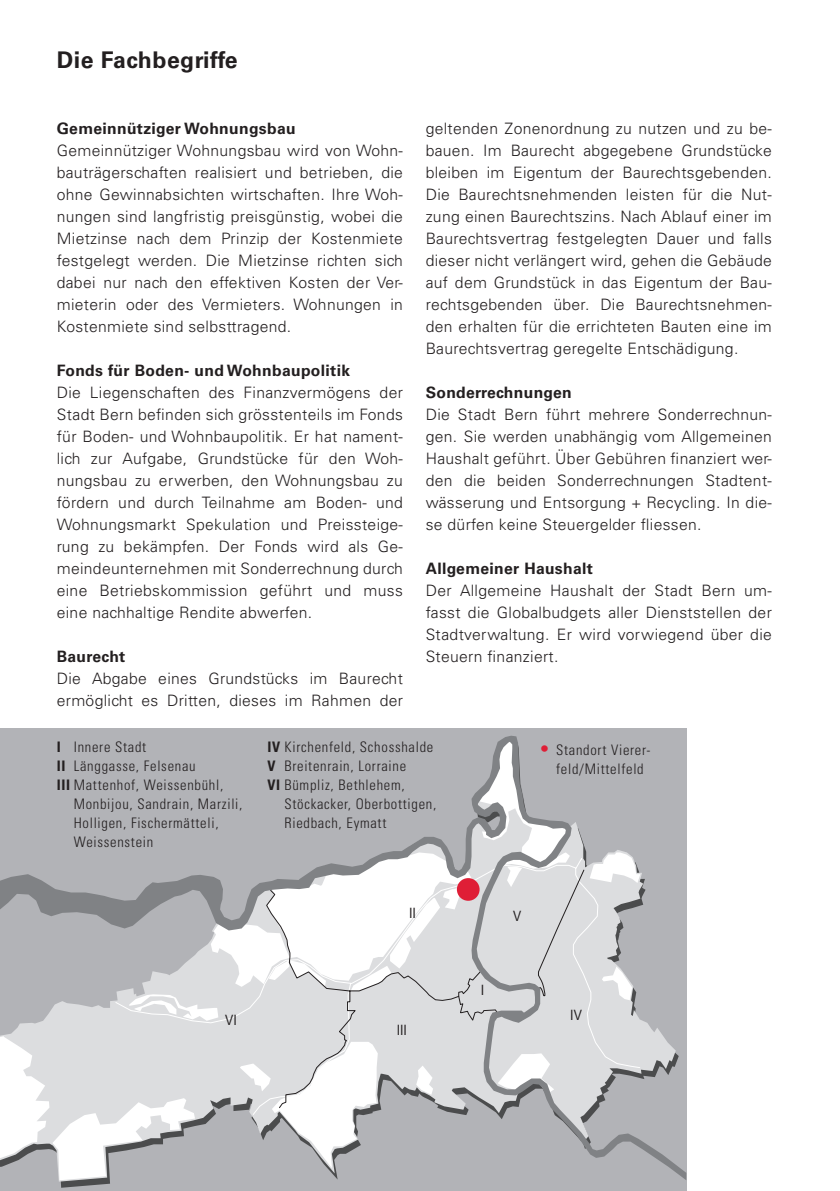
<style>
.page{position:relative;width:840px;height:1191px;background:#fff}
.page>*{position:absolute;margin:0;border:0;box-sizing:border-box;transform-origin:0 0}
.t1{font:700 23px "Univers LT Std";letter-spacing:.02em;color:#231f20}
.t2{font:300 condensed 18px "Univers LT Std";color:#df1e36}
.t3{font:300 15.6px/22px "Univers LT Std";letter-spacing:.02em;color:#231f20;text-align:justify}
.t4{font:700 15.6px "Univers LT Std";letter-spacing:.02em;color:#231f20}
.t5{font:300 condensed 14.4px/19px "Univers LT Std";letter-spacing:.05em;color:#231f20}
.t6{font:14.2px "Arial";color:#231f20;scale:.86 1}
.t7{font:14.2px "Arial";color:#231f20;scale:.88 1}
.s1{font-weight:700}
</style>
<div class="page">
<div style="left:0;top:728px;width:686px;height:463px;background:#b2b3b7"></div>
<svg style="left:0;top:735px;width:686px;height:445px"></svg>
<div style="left:456px;top:878px;width:23px;height:22px;background:#df1e36;border-radius:50%"></div>
<h3 class="t1" style="left:57px;top:46px;width:182px">Die Fachbegriffe</h3>
<h4 class="t4" style="left:57px;top:119px;width:240px">Gemeinnütziger Wohnungsbau</h4>
<p class="t3" style="left:57px;top:140px;width:347px">Gemeinnütziger Wohnungsbau wird von Wohn&shy;bauträgerschaften realisiert und betrieben, die ohne Gewinnabsichten wirtschaften. Ihre Woh&shy;nungen sind langfristig preisgünstig, wobei die Mietzinse nach dem Prinzip der Kostenmiete festgelegt werden. Die Mietzinse richten sich dabei nur nach den effektiven Kosten der Ver&shy;mieterin oder des Vermieters. Wohnungen in Kostenmiete sind selbsttragend.</p>
<h4 class="t4" style="left:57px;top:361px;width:295px">Fonds für Boden- und Wohnbaupolitik</h4>
<p class="t3" style="left:57px;top:382px;width:347px">Die Liegenschaften des Finanzvermögens der Stadt Bern befinden sich grösstenteils im Fonds für Boden- und Wohnbaupolitik. Er hat nament&shy;lich zur Aufgabe, Grundstücke für den Woh&shy;nungsbau zu erwerben, den Wohnungsbau zu fördern und durch Teilnahme am Boden- und Wohnungsmarkt Spekulation und Preissteige&shy;rung zu bekämpfen. Der Fonds wird als Ge&shy;meindeunternehmen mit Sonderrechnung durch eine Betriebskommission geführt und muss eine nachhaltige Rendite abwerfen.</p>
<h4 class="t4" style="left:57px;top:647px;width:70px">Baurecht</h4>
<p class="t3" style="left:57px;top:668px;width:347px">Die Abgabe eines Grundstücks im Baurecht ermöglicht es Dritten, dieses im Rahmen der</p>
<p class="t3" style="left:425px;top:118px;width:347px">geltenden Zonenordnung zu nutzen und zu be&shy;bauen. Im Baurecht abgegebene Grundstücke bleiben im Eigentum der Baurechtsgebenden.<br>Die Baurechtsnehmenden leisten für die Nut&shy;zung einen Baurechtszins. Nach Ablauf einer im Baurechtsvertrag festgelegten Dauer und falls dieser nicht verlängert wird, gehen die Gebäude auf dem Grundstück in das Eigentum der Bau&shy;rechtsgebenden über. Die Baurechtsnehmen&shy;den erhalten für die errichteten Bauten eine im Baurechtsvertrag geregelte Entschädigung.</p>
<h4 class="t4" style="left:425px;top:383px;width:148px">Sonderrechnungen</h4>
<p class="t3" style="left:425px;top:404px;width:347px">Die Stadt Bern führt mehrere Sonderrechnun&shy;gen. Sie werden unabhängig vom Allgemeinen Haushalt geführt. Über Gebühren finanziert wer&shy;den die beiden Sonderrechnungen Stadtent&shy;wässerung und Entsorgung + Recycling. In die&shy;se dürfen keine Steuergelder fliessen.</p>
<h4 class="t4" style="left:425px;top:559px;width:169px">Allgemeiner Haushalt</h4>
<p class="t3" style="left:425px;top:580px;width:347px">Der Allgemeine Haushalt der Stadt Bern um&shy;fasst die Globalbudgets aller Dienststellen der Stadtverwaltung. Er wird vorwiegend über die Steuern finanziert.</p>
<p class="t5" style="left:57px;top:737px;width:91px"><span class="s1">I</span> Innere Stadt</p>
<p class="t5" style="left:57px;top:756px;width:140px"><span class="s1">II</span> Länggasse, Felsenau</p>
<p class="t5" style="left:57px;top:775px;width:168px"><span class="s1">III</span> Mattenhof, Weissenbühl,</p>
<p class="t5" style="left:74px;top:794px;width:170px">Monbijou, Sandrain, Marzili,</p>
<p class="t5" style="left:74px;top:813px;width:146px">Holligen, Fischermätteli,</p>
<p class="t5" style="left:74px;top:832px;width:81px">Weissenstein</p>
<p class="t5" style="left:267px;top:737px;width:167px"><span class="s1">IV</span> Kirchenfeld, Schosshalde</p>
<p class="t5" style="left:267px;top:756px;width:140px"><span class="s1">V</span> Breitenrain, Lorraine</p>
<p class="t5" style="left:267px;top:775px;width:139px"><span class="s1">VI</span> Bümpliz, Bethlehem,</p>
<p class="t5" style="left:284px;top:794px;width:153px">Stöckacker, Oberbottigen,</p>
<p class="t5" style="left:284px;top:813px;width:103px">Riedbach, Eymatt</p>
<p class="t7" style="left:409px;top:903px;width:9px">II</p>
<p class="t6" style="left:225px;top:1009px;width:15px">VI</p>
<p class="t6" style="left:396px;top:1020px;width:13px">III</p>
<p class="t2" style="left:539px;top:737px;width:12px">•</p>
<p class="t5" style="left:556px;top:740px;width:96px">Standort Vierer&shy;feld/Mittelfeld</p>
<p class="t7" style="left:480px;top:980px;width:5px">I</p>
<p class="t6" style="left:513px;top:906px;width:11px">V</p>
<p class="t6" style="left:570px;top:1005px;width:15px">IV</p>
</div>
